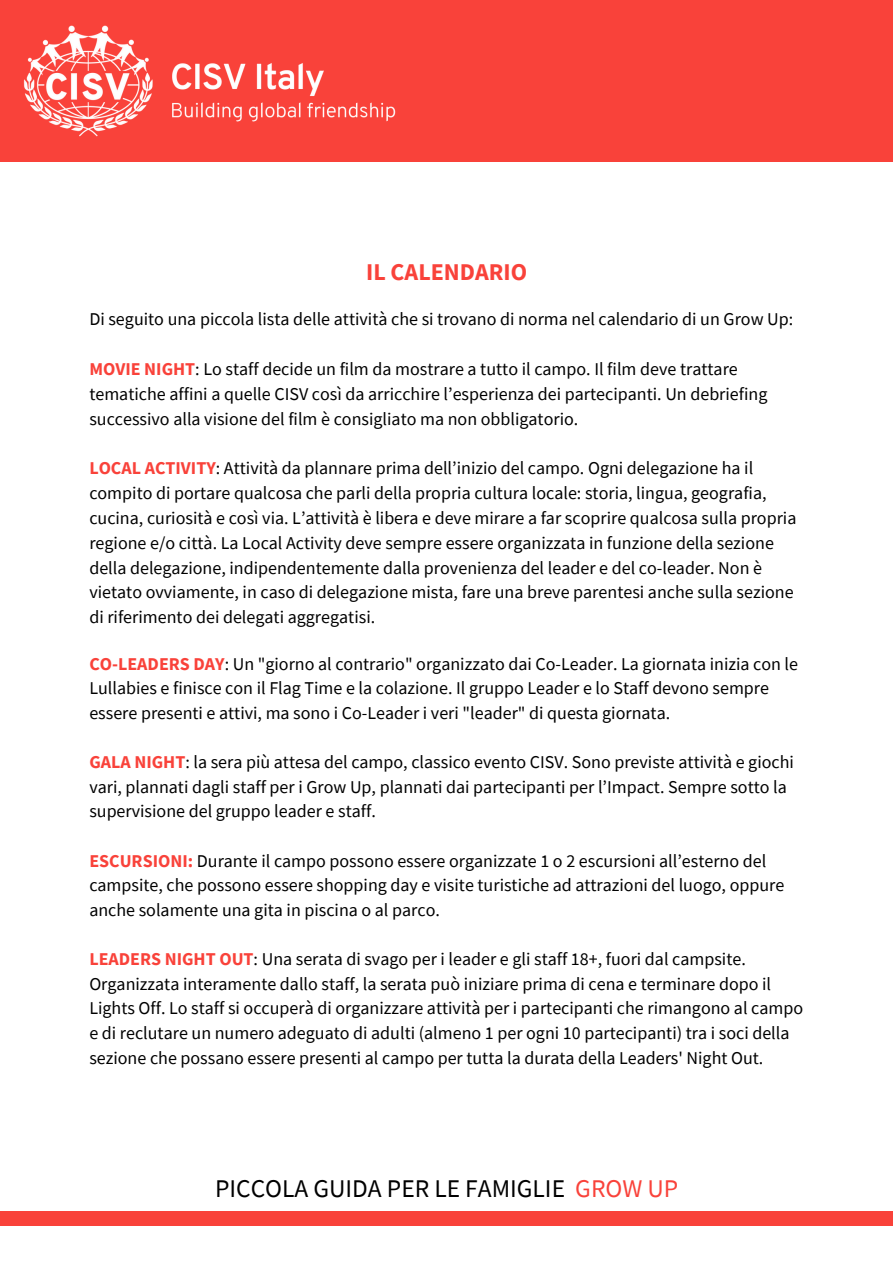
<style>
.page{position:relative;width:893px;height:1264px;background:#fff}
.page>*{position:absolute;margin:0;border:0;box-sizing:border-box;transform-origin:0 0}
.t1{font:25.5px "Source Sans Pro";color:#000}
.t2{font:700 24px "Source Sans Pro";color:#f9423a}
.t3{font:18px/24.6px "Source Sans Pro";color:#000}
.s1{font-weight:700;color:#f9423a}
.s2{color:#f9423a}
</style>
<div class="page">
<div style="left:0;top:1211px;width:892px;height:15px;background:#f9423a"></div>
<div style="left:0;top:0;width:892px;height:161px;background:#f9423a"></div>
<h1 class="t2" style="left:366px;top:256px;width:163px">IL CALENDARIO</h1>
<p class="t3" style="left:89px;top:306px;width:705px">Di seguito una piccola lista delle attività che si trovano di norma nel calendario di un Grow Up:</p>
<p class="t3" style="left:89px;top:356px;width:679px"><span class="s1">MOVIE NIGHT</span>: Lo staff decide un film da mostrare a tutto il campo. Il film deve trattare tematiche affini a quelle CISV così da arricchire l’esperienza dei partecipanti. Un debriefing successivo alla visione del film è consigliato ma non obbligatorio.</p>
<p class="t3" style="left:89px;top:455px;width:708px"><span class="s1">LOCAL ACTIVITY</span>: Attività da plannare prima dell’inizio del campo. Ogni delegazione ha il compito di portare qualcosa che parli della propria cultura locale: storia, lingua, geografia, cucina, curiosità e così via. L’attività è libera e deve mirare a far scoprire qualcosa sulla propria regione e/o città . La Local Activity deve sempre essere organizzata in funzione della sezione della delegazione, indipendentemente dalla provenienza del leader e del co-leader. Non è vietato ovviamente, in caso di delegazione mista, fare una breve parentesi anche sulla sezione di riferimento dei delegati aggregatisi.</p>
<p class="t3" style="left:89px;top:651px;width:710px"><span class="s1">CO-LEADERS DAY</span>: Un "giorno al contrario" organizzato dai Co-Leader. La giornata inizia con le<br>Lullabies e finisce con il Flag Time e la colazione. Il gruppo Leader e lo Staff devono sempre essere presenti e attivi, ma sono i Co-Leader i veri "leader" di questa giornata.</p>
<p class="t3" style="left:89px;top:749px;width:706px"><span class="s1">GALA NIGHT</span>: la sera più attesa del campo, classico evento CISV. Sono previste attività e giochi vari, plannati dagli staff per i Grow Up, plannati dai partecipanti per l’Impact. Sempre sotto la supervisione del gruppo leader e staff.</p>
<p class="t3" style="left:89px;top:848px;width:696px"><span class="s1">ESCURSIONI:</span> Durante il campo possono essere organizzate 1 o 2 escursioni all’esterno del campsite, che possono essere shopping day e visite turistiche ad attrazioni del luogo, oppure anche solamente una gita in piscina o al parco.</p>
<p class="t3" style="left:89px;top:946px;width:715px"><span class="s1">LEADERS NIGHT OUT</span>: Una serata di svago per i leader e gli staff 18+, fuori dal campsite.<br>Organizzata interamente dallo staff, la serata può iniziare prima di cena e terminare dopo il Lights Off. Lo staff si occuperà di organizzare attività per i partecipanti che rimangono al campo e di reclutare un numero adeguato di adulti (almeno 1 per ogni 10 partecipanti) tra i soci della sezione che possano essere presenti al campo per tutta la durata della Leaders' Night Out.</p>
<p class="t1" style="left:215px;top:1171px;width:465px">PICCOLA GUIDA PER LE FAMIGLIE <span class="s2">GROW UP</span></p>
</div>
